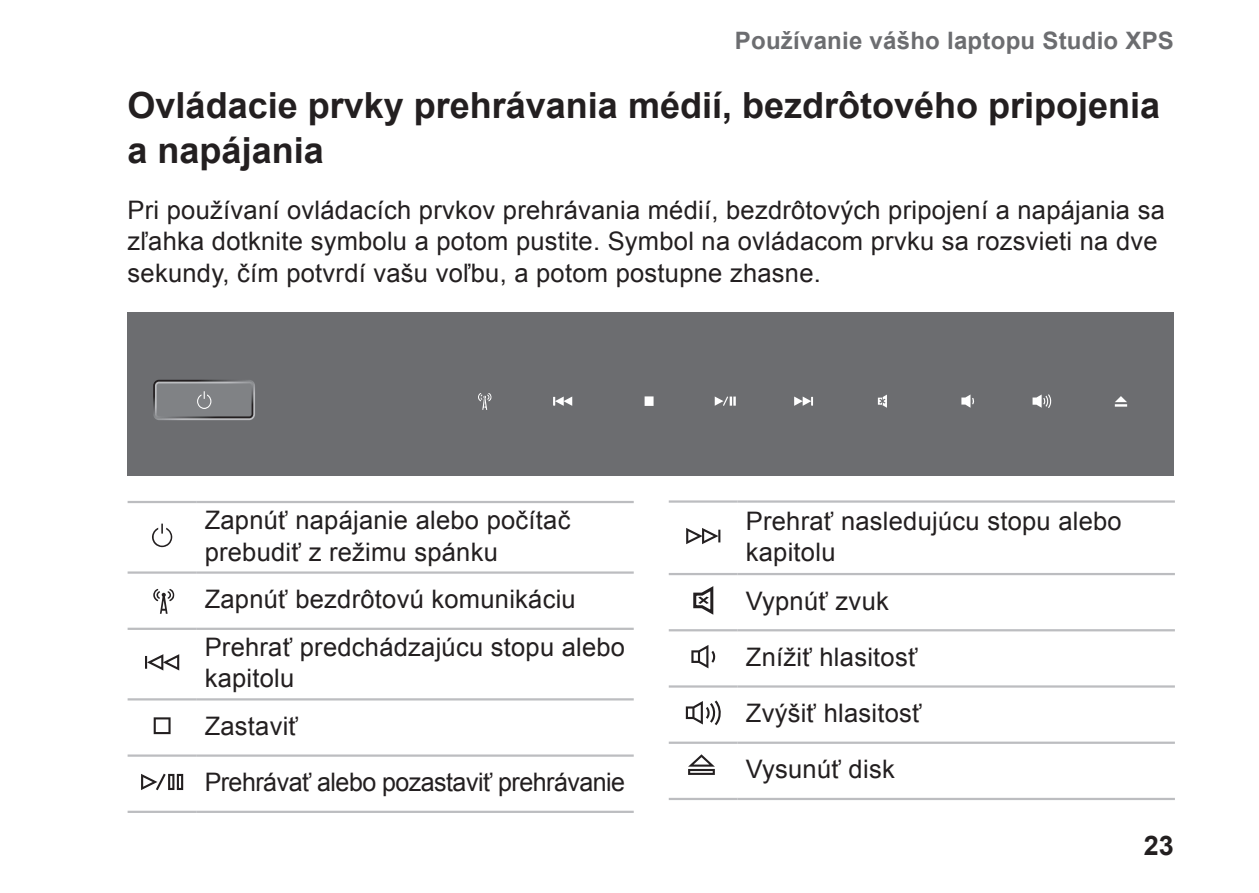
<style>
.page{position:relative;width:1259px;height:893px;background:#fff}
.page>*{position:absolute;margin:0;border:0;box-sizing:border-box;transform-origin:0 0}
.t1{font:700 36px/45px "Arial";color:#231f20}
.t2{font:700 27px "Arial";color:#231f20}
.t3{font:25.5px/31.5px "Arial";letter-spacing:.01em;color:#231f20}
.t4{font:25.5px "Arial";letter-spacing:-.02em;color:#231f20}
.t5{font:700 24px "Arial";letter-spacing:.01em;color:#6c6d70}
</style>
<div class="page">
<div style="left:128px;top:312px;width:1046px;height:163px;background:#6c6d70"></div>
<svg style="left:1114px;top:396px;width:13px;height:11px"></svg>
<svg style="left:715px;top:396px;width:21px;height:10px"></svg>
<svg style="left:644px;top:396px;width:9px;height:10px"></svg>
<svg style="left:553px;top:397px;width:19px;height:9px"></svg>
<svg style="left:794px;top:397px;width:19px;height:9px"></svg>
<svg style="left:961px;top:394px;width:13px;height:14px"></svg>
<svg style="left:1032px;top:394px;width:19px;height:14px"></svg>
<svg style="left:878px;top:395px;width:9px;height:13px"></svg>
<svg style="left:478px;top:393px;width:13px;height:17px"></svg>
<svg style="left:153px;top:380px;width:102px;height:40px;background:#808285"></svg>
<hr style="left:128px;top:501px;width:68px;height:2px;background:#bcbdc0">
<hr style="left:196px;top:501px;width:438px;height:2px;background:#bcbdc0">
<hr style="left:128px;top:571px;width:68px;height:3px;background:#bcbdc0">
<hr style="left:196px;top:571px;width:438px;height:3px;background:#bcbdc0">
<hr style="left:128px;top:628px;width:68px;height:2px;background:#bcbdc0">
<hr style="left:196px;top:628px;width:438px;height:2px;background:#bcbdc0">
<hr style="left:128px;top:698px;width:68px;height:2px;background:#bcbdc0">
<hr style="left:196px;top:698px;width:438px;height:2px;background:#bcbdc0">
<hr style="left:128px;top:754px;width:68px;height:3px;background:#bcbdc0">
<hr style="left:196px;top:754px;width:438px;height:3px;background:#bcbdc0">
<hr style="left:128px;top:811px;width:68px;height:2px;background:#bcbdc0">
<hr style="left:196px;top:811px;width:438px;height:2px;background:#bcbdc0">
<svg style="left:152px;top:524px;width:20px;height:23px"></svg>
<svg style="left:153px;top:589px;width:21px;height:25px"></svg>
<svg style="left:145px;top:654px;width:34px;height:16px"></svg>
<svg style="left:154px;top:717px;width:17px;height:17px"></svg>
<svg style="left:141px;top:774px;width:42px;height:16px"></svg>
<hr style="left:669px;top:500px;width:68px;height:3px;background:#bcbdc0">
<hr style="left:737px;top:500px;width:438px;height:3px;background:#bcbdc0">
<hr style="left:669px;top:573px;width:68px;height:2px;background:#bcbdc0">
<hr style="left:737px;top:573px;width:438px;height:2px;background:#bcbdc0">
<hr style="left:669px;top:629px;width:68px;height:2px;background:#bcbdc0">
<hr style="left:737px;top:629px;width:438px;height:2px;background:#bcbdc0">
<hr style="left:669px;top:685px;width:68px;height:3px;background:#bcbdc0">
<hr style="left:737px;top:685px;width:438px;height:3px;background:#bcbdc0">
<hr style="left:669px;top:742px;width:68px;height:2px;background:#bcbdc0">
<hr style="left:737px;top:742px;width:438px;height:2px;background:#bcbdc0">
<hr style="left:669px;top:798px;width:68px;height:2px;background:#bcbdc0">
<hr style="left:737px;top:798px;width:438px;height:2px;background:#bcbdc0">
<svg style="left:686px;top:528px;width:34px;height:16px"></svg>
<svg style="left:693px;top:586px;width:21px;height:29px"></svg>
<svg style="left:691px;top:645px;width:24px;height:23px"></svg>
<svg style="left:686px;top:700px;width:35px;height:25px"></svg>
<svg style="left:688px;top:754px;width:27px;height:21px"></svg>
<p class="t5" style="left:735px;top:25px;width:440px">Používanie vášho laptopu Studio XPS</p>
<h1 class="t1" style="left:128px;top:84px;width:1034px">Ovládacie prvky prehrávania médií, bezdrôtového pripojenia a napájania</h1>
<p class="t3" style="left:128px;top:194px;width:1038px">Pri používaní ovládacích prvkov prehrávania médií, bezdrôtových pripojení a napájania sa zľahka dotknite symbolu a potom pustite. Symbol na ovládacom prvku sa rozsvieti na dve sekundy, čím potvrdí vašu voľbu, a potom postupne zhasne.</p>
<p class="t3" style="left:205px;top:505px;width:367px">Zapnúť napájanie alebo počítač prebudiť z režimu spánku</p>
<p class="t3" style="left:205px;top:576px;width:422px;line-height:47.7px">Zapnúť bezdrôtovú komunikáciu<br>Prehrať predchádzajúcu stopu alebo</p>
<p class="t3" style="left:205px;top:655px;width:95px;line-height:47.7px">kapitolu<br>Zastaviť</p>
<p class="t4" style="left:205px;top:766px;width:422px">Prehrávať alebo pozastaviť prehrávanie</p>
<p class="t3" style="left:746px;top:505px;width:377px">Prehrať nasledujúcu stopu alebo kapitolu</p>
<p class="t3" style="left:746px;top:585px;width:144px">Vypnúť zvuk</p>
<p class="t3" style="left:746px;top:641px;width:173px">Znížiť hlasitosť</p>
<p class="t3" style="left:746px;top:698px;width:177px">Zvýšiť hlasitosť</p>
<p class="t3" style="left:746px;top:754px;width:150px">Vysunúť disk</p>
<p class="t2" style="left:1144px;top:827px;width:32px">23</p>
</div>
